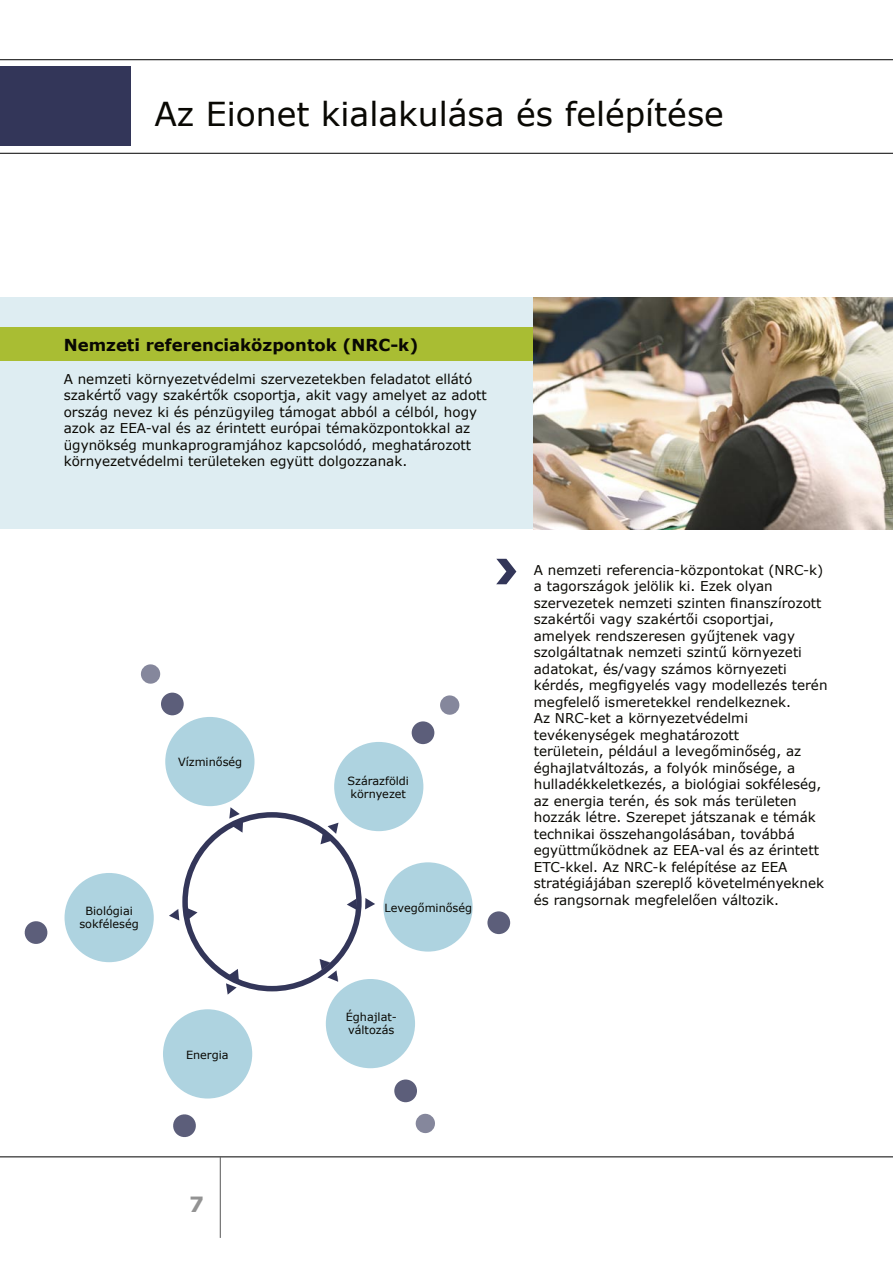
<style>
.page{position:relative;width:893px;height:1263px;background:#fff}
.page>*{position:absolute;margin:0;border:0;box-sizing:border-box;transform-origin:0 0}
.Page_Title{font:33px "Verdana";color:#090803}
.t1{font:700 21px "Verdana";color:#939393}
.SubTitle{font:700 16.5px "Verdana";color:#090803}
.Text{font:13.5px/16.5px "Verdana";color:#090803}
.t2{font:11.25px/13.5px "Verdana";color:#090803}
</style>
<div class="page">
<hr style="left:0;top:1156px;width:893px;height:1px;background:#000">
<hr style="left:220px;top:1157px;width:1px;height:81px;background:#565656">
<div style="left:0;top:298px;width:539px;height:231px;background:#deedf2"></div>
<svg style="left:496px;top:559px;width:20px;height:25px"></svg>
<div style="left:182px;top:812px;width:180px;height:179px;border:5px solid #333659;border-radius:50%"></div>
<div style="left:165px;top:717px;width:89px;height:89px;background:#aed3e0;border-radius:50%"></div>
<div style="left:334px;top:742px;width:89px;height:89px;background:#aed3e0;border-radius:50%"></div>
<div style="left:383px;top:862px;width:90px;height:89px;background:#aed3e0;border-radius:50%"></div>
<div style="left:326px;top:979px;width:89px;height:89px;background:#aed3e0;border-radius:50%"></div>
<div style="left:163px;top:1009px;width:89px;height:89px;background:#aed3e0;border-radius:50%"></div>
<div style="left:65px;top:873px;width:89px;height:89px;background:#aed3e0;border-radius:50%"></div>
<div style="left:161px;top:693px;width:23px;height:22px;background:#5c5e7a;border-radius:50%"></div>
<div style="left:141px;top:664px;width:20px;height:20px;background:#333659;border-radius:50%;opacity:.6"></div>
<div style="left:412px;top:721px;width:22px;height:23px;background:#5c5e7a;border-radius:50%"></div>
<div style="left:487px;top:911px;width:23px;height:23px;background:#333659;border-radius:50%;opacity:.8"></div>
<div style="left:394px;top:1079px;width:23px;height:23px;background:#333659;border-radius:50%;opacity:.8"></div>
<div style="left:440px;top:695px;width:20px;height:20px;background:#333659;border-radius:50%;opacity:.6"></div>
<div style="left:415px;top:1113px;width:20px;height:20px;background:#333659;border-radius:50%;opacity:.6"></div>
<svg style="left:173px;top:1114px;width:23px;height:23px"></svg>
<svg style="left:25px;top:921px;width:23px;height:23px"></svg>
<svg style="left:229px;top:807px;width:14px;height:26px"></svg>
<svg style="left:320px;top:823px;width:18px;height:21px"></svg>
<svg style="left:169px;top:909px;width:10px;height:11px"></svg>
<svg style="left:187px;top:908px;width:10px;height:11px"></svg>
<svg style="left:320px;top:959px;width:18px;height:23px"></svg>
<svg style="left:226px;top:969px;width:13px;height:25px"></svg>
<svg style="left:365px;top:898px;width:10px;height:11px"></svg>
<svg style="left:347px;top:898px;width:10px;height:12px"></svg>
<hr style="left:0;top:153px;width:893px;height:1px;background:#000">
<hr style="left:0;top:59px;width:893px;height:1px;background:#000">
<div style="left:0;top:327px;width:536px;height:34px;background:#a9bd33"></div>
<img style="left:534px;top:298px;width:359px;height:231px">
<div style="left:0;top:67px;width:131px;height:79px;background:#333659"></div>
<p class="Page_Title" style="left:154px;top:93px;width:571px">Az Eionet kialakulása és felépítése</p>
<p class="SubTitle" style="left:64px;top:334px;width:356px">Nemzeti referenciaközpontok (NRC-k)</p>
<p class="Text" style="left:64px;top:370px;width:425px">A nemzeti környezetvédelmi szervezetekben feladatot ellátó szakértő vagy szakértők csoportja, akit vagy amelyet az adott ország nevez ki és pénzügyileg támogat abból a célból, hogy azok az EEA-val és az érintett európai témaközpontokkal az ügynökség munkaprogramjához kapcsolódó, meghatározott környezetvédelmi területeken együtt dolgozzanak.</p>
<p class="t2" style="left:178px;top:754px;width:66px">Vízminőség</p>
<p class="t2" style="left:79px;top:903px;width:61px;text-align:center">Biológiai sokféleség</p>
<p class="t2" style="left:186px;top:1047px;width:44px">Energia</p>
<p class="t2" style="left:347px;top:774px;width:63px">Szárazföldi környezet</p>
<p class="t2" style="left:385px;top:901px;width:89px">Levegőminőség</p>
<p class="t2" style="left:346px;top:1010px;width:53px">Éghajlat&shy;változás</p>
<p class="Text" style="left:534px;top:561px;width:295px">A nemzeti referencia-központokat (NRC-k) a tagországok jelölik ki. Ezek olyan szervezetek nemzeti szinten finanszírozott szakértői vagy szakértői csoportjai, amelyek rendszeresen gyűjtenek vagy szolgáltatnak nemzeti szintű környezeti adatokat, és/vagy számos környezeti kérdés, megfigyelés vagy modellezés terén megfelelő ismeretekkel rendelkeznek.<br>Az NRC-ket a környezetvédelmi tevékenységek meghatározott<br>területein, például a levegőminőség, az éghajlatváltozás, a folyók minősége, a hulladékkeletkezés, a biológiai sokféleség, az energia terén, és sok más területen hozzák létre. Szerepet játszanak e témák technikai összehangolásában, továbbá együttműködnek az EEA-val és az érintett ETC-kkel. Az NRC-k felépítése az EEA stratégiájában szereplő követelményeknek és rangsornak megfelelően változik.</p>
<h2 class="t1" style="left:189px;top:1191px;width:16px">7</h2>
</div>
